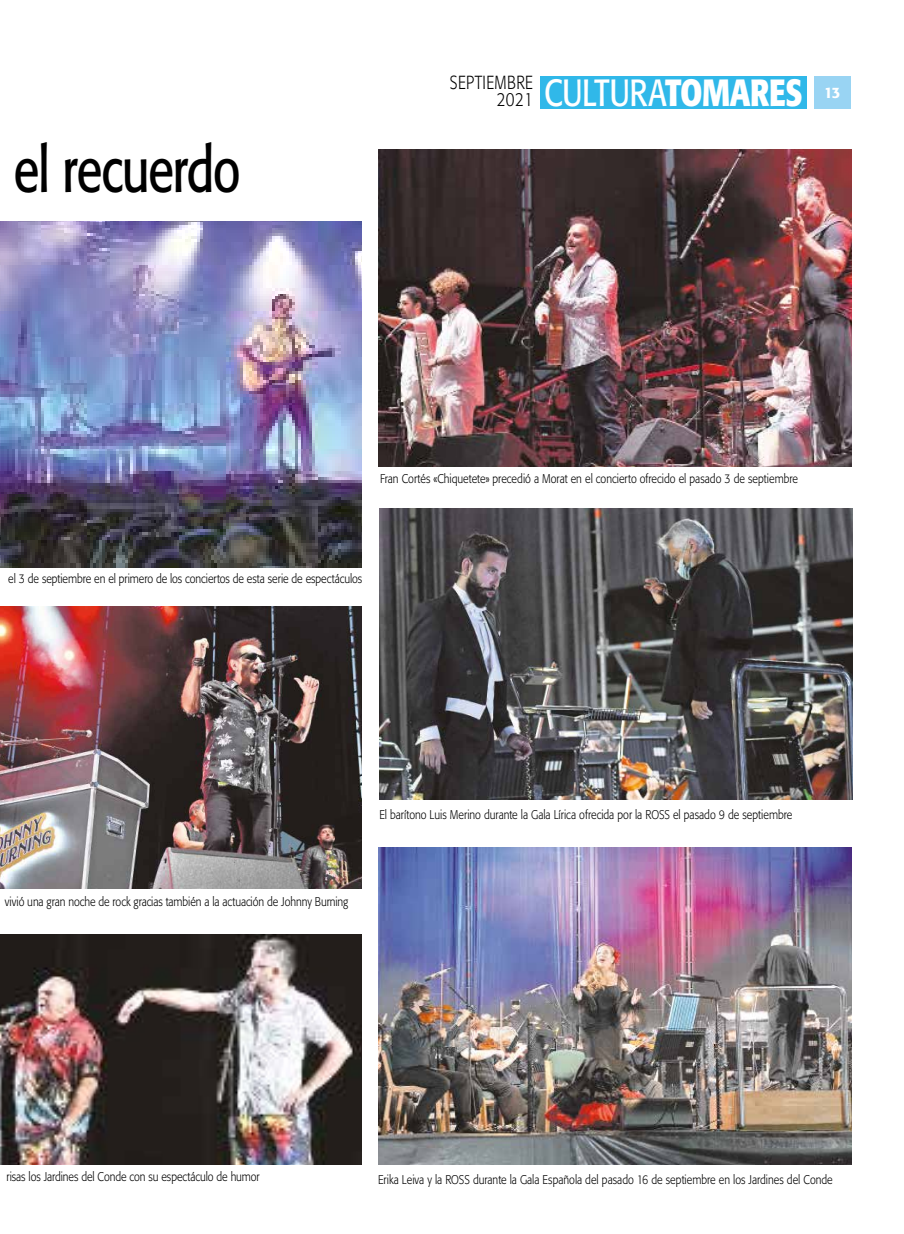
<style>
.page{position:relative;width:904px;height:1234px;background:#fff}
.page>*{position:absolute;margin:0;border:0;box-sizing:border-box;transform-origin:0 0}
.t1{font:62.5px "Formata";letter-spacing:-.035em;color:#000;scale:.77 1}
.t2{font:37.5px "Formata";letter-spacing:-.02em;color:#fff;scale:.8 1}
.t3{font:300 18.75px/17.5px "Formata";letter-spacing:.025em;color:#000;text-align:right;scale:.8 1}
.t4{font:500 15px "Formata";color:#fff}
.t5{font:300 12.5px "Formata";letter-spacing:-.005em;color:#000;scale:.85 1}
.s1{font-weight:700}
</style>
<div class="page">
<img style="left:0;top:221px;width:362px;height:346px">
<div style="left:540px;top:76px;width:267px;height:33px;background:#30b8e9"></div>
<div style="left:814px;top:76px;width:36px;height:33px;background:#99d4f3"></div>
<img style="left:0;top:606px;width:362px;height:282px">
<img style="left:379px;top:149px;width:472px;height:317px">
<img style="left:379px;top:508px;width:473px;height:291px">
<img style="left:378px;top:847px;width:473px;height:317px">
<img style="left:0;top:934px;width:362px;height:230px">
<h1 class="t1" style="left:14px;top:131px;width:297px">el recuerdo</h1>
<h3 class="t3" style="left:450px;top:74px;width:105px">SEPTIEMBRE<br>2021</h3>
<h2 class="t2" style="left:544px;top:69px;width:325px">CULTURA<span class="s1">TOMARES</span></h2>
<p class="t4" style="left:824px;top:83px;width:18px">13</p>
<p class="t5" style="left:380px;top:471px;width:493px">Fran Cortés «Chiquetete» precedió a Morat en el concierto ofrecido el pasado 3 de septiembre</p>
<p class="t5" style="left:8px;top:571px;width:418px">el 3 de septiembre en el primero de los conciertos de esta serie de espectáculos</p>
<p class="t5" style="left:5px;top:894px;width:405px">vivió una gran noche de rock gracias también a la actuación de Johnny Burning</p>
<p class="t5" style="left:379px;top:807px;width:487px">El barítono Luis Merino durante la Gala Lírica ofrecida por la ROSS el pasado 9 de septiembre</p>
<p class="t5" style="left:6px;top:1168px;width:299px">risas los Jardines del Conde con su espectáculo de humor</p>
<p class="t5" style="left:378px;top:1172px;width:536px">Erika Leiva y la ROSS durante la Gala Española del pasado 16 de septiembre en los Jardines del Conde</p>
</div>
